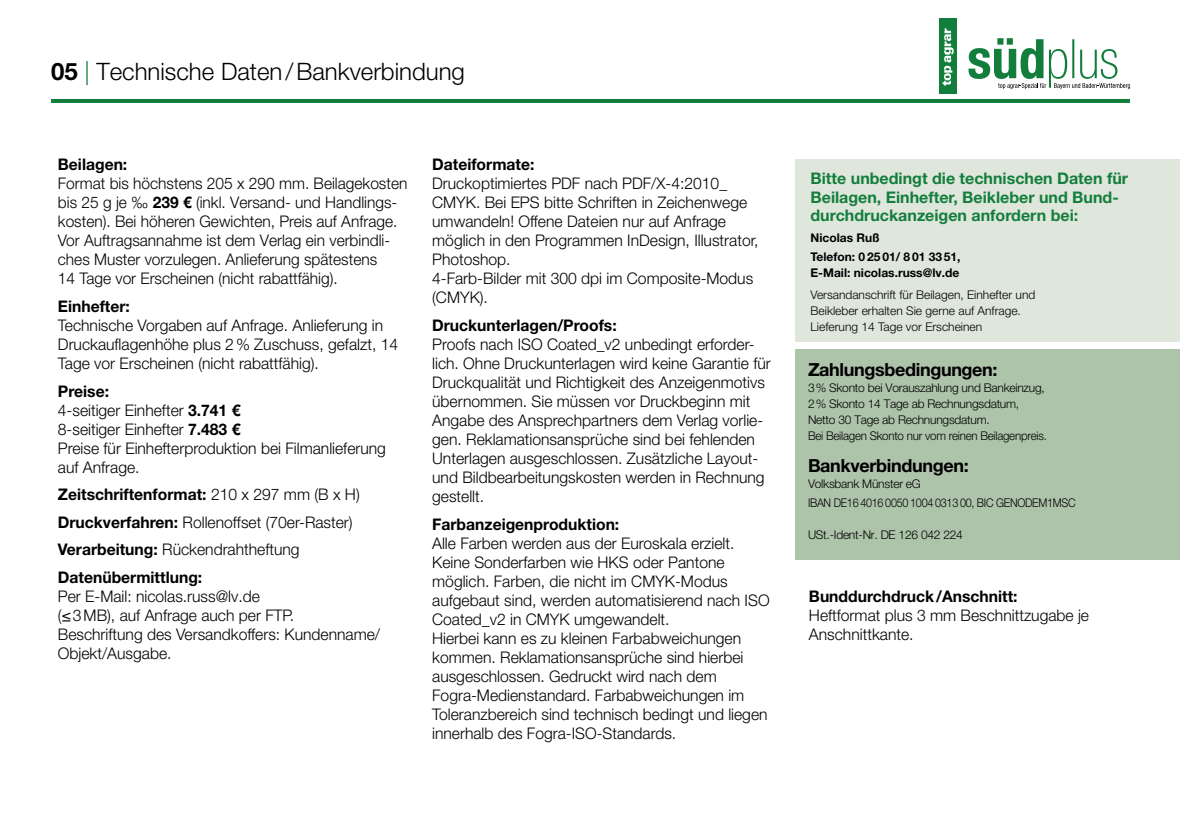
<style>
.page{position:relative;width:1180px;height:840px;background:#fff}
.page>*{position:absolute;margin:0;border:0;box-sizing:border-box;transform-origin:0 0}
.t1{font:300 24px "Helvetica Neue LT Pro";color:#000}
.t2{font:700 18px "Helvetica Neue LT Pro";letter-spacing:-.02em;color:#000}
.t3{font:300 16px/19px "Helvetica Neue LT Pro";color:#000}
.t4{font:700 16px/27.6px "Helvetica Neue LT Pro";color:#000}
.t5{font:700 16px/18px "Helvetica Neue LT Pro";color:#137e3c}
.t6{font:300 12px/16px "Helvetica Neue LT Pro";letter-spacing:-.02em;color:#000}
.t7{font:300 12px/16px "Helvetica Neue LT Pro";color:#000}
.t8{font:700 12px/19px "Helvetica Neue LT Pro";color:#000}
.s1{font-weight:700}
.s2{color:#137e3c}
.s3{font-weight:300}
</style>
<div class="page">
<hr style="left:51px;top:99px;width:1078px;height:4px;background:#137e3c">
<div style="left:939px;top:18px;width:17px;height:76px;background:#137e3c"></div>
<svg style="left:942px;top:28px;width:11px;height:58px"></svg>
<svg style="left:968px;top:38px;width:161px;height:51px"></svg>
<div style="left:795px;top:159px;width:384px;height:182px;background:#dfe6dc"></div>
<div style="left:795px;top:349px;width:384px;height:210px;background:#aec4aa"></div>
<h1 class="t1" style="left:51px;top:56px;width:415px"><span class="s1">05</span> <span class="s2">|</span> Technische Daten/Bankverbindung</h1>
<p class="t4" style="left:58px;top:150px;width:71px">Beilagen:</p>
<p class="t3" style="left:58px;top:174px;width:351px">Format bis höchstens 205 x 290 mm. Beilagekosten bis 25 g je ‰ <span class="s1">239 €</span> (inkl. Versand- und Handlings&shy;kosten). Bei höheren Gewichten, Preis auf Anfrage.<br>Vor Auftragsannahme ist dem Verlag ein verbindli&shy;ches Muster vorzulegen. Anlieferung spätestens<br>14 Tage vor Erscheinen (nicht rabattfähig).</p>
<p class="t4" style="left:58px;top:292px;width:74px">Einhefter:</p>
<p class="t3" style="left:58px;top:315px;width:342px">Technische Vorgaben auf Anfrage. Anlieferung in<br>Druckauflagenhöhe plus 2% Zuschuss, gefalzt, 14<br>Tage vor Erscheinen (nicht rabattfähig).</p>
<p class="t3" style="left:58px;top:381px;width:329px"><span class="s1">Preise:<br></span>4-seitiger Einhefter <span class="s1">3.741 €<br></span>8-seitiger Einhefter <span class="s1">7.483 €<br></span>Preise für Einhefterproduktion bei Filmanlieferung auf Anfrage.</p>
<p class="t4" style="left:58px;top:480px;width:303px">Zeitschriftenformat: <span class="s3">210 x 297 mm (B x H)<br></span>Druckverfahren: <span class="s3">Rollenoffset (70er-Raster)<br></span>Verarbeitung: <span class="s3">Rückendrahtheftung </span>Datenübermittlung:</p>
<p class="t3" style="left:58px;top:586px;width:324px">Per E-Mail: nicolas.russ@lv.de<br>(≤3MB), auf Anfrage auch per FTP.<br>Beschriftung des Versandkoffers: Kundenname/ Objekt/Ausgabe.</p>
<p class="t4" style="left:432px;top:150px;width:104px">Dateiformate:</p>
<p class="t3" style="left:432px;top:174px;width:328px">Druckoptimiertes PDF nach PDF/X-4:2010_ CMYK. Bei EPS bitte Schriften in Zeichenwege umwandeln! Offene Dateien nur auf Anfrage möglich in den Programmen InDesign, Illustrator, Photoshop.<br>4-Farb-Bilder mit 300 dpi im Composite-Modus (CMYK).</p>
<p class="t4" style="left:432px;top:311px;width:186px">Druckunterlagen/Proofs:</p>
<p class="t3" style="left:432px;top:334px;width:340px">Proofs nach ISO Coated_v2 unbedingt erforder&shy;lich. Ohne Druckunterlagen wird keine Garantie für Druckqualität und Richtigkeit des Anzeigenmotivs übernommen. Sie müssen vor Druckbeginn mit Angabe des Ansprechpartners dem Verlag vorlie&shy;gen. Reklamationsansprüche sind bei fehlenden Unterlagen ausgeschlossen. Zusätzliche Layout&shy;und Bildbearbeitungskosten werden in Rechnung gestellt.</p>
<p class="t4" style="left:432px;top:509px;width:188px">Farbanzeigenproduktion:</p>
<p class="t3" style="left:432px;top:533px;width:339px">Alle Farben werden aus der Euroskala erzielt.<br>Keine Sonderfarben wie HKS oder Pantone möglich. Farben, die nicht im CMYK-Modus aufgebaut sind, werden automatisierend nach ISO Coated_v2 in CMYK umgewandelt.<br>Hierbei kann es zu kleinen Farbabweichungen kommen. Reklamationsansprüche sind hierbei ausgeschlossen. Gedruckt wird nach dem Fogra-Medienstandard. Farbabweichungen im Toleranzbereich sind technisch bedingt und liegen innerhalb des Fogra-ISO-Standards.</p>
<p class="t5" style="left:810px;top:169px;width:319px">Bitte unbedingt die technischen Daten für<br>Beilagen, Einhefter, Beikleber und Bund&shy;durchdruckanzeigen anfordern bei:</p>
<p class="t8" style="left:810px;top:228px;width:151px">Nicolas Ruß<br>Telefon: 0 25 01/ 8 01 3351,</p>
<p class="t8" style="left:810px;top:263px;width:150px">E-Mail: nicolas.russ@lv.de</p>
<p class="t7" style="left:810px;top:286px;width:226px">Versandanschrift für Beilagen, Einhefter und<br>Beikleber erhalten Sie gerne auf Anfrage.<br>Lieferung 14 Tage vor Erscheinen</p>
<p class="t2" style="left:807px;top:358px;width:191px">Zahlungsbedingungen:</p>
<p class="t6" style="left:807px;top:379px;width:240px">3% Skonto bei Vorauszahlung und Bankeinzug, 2% Skonto 14 Tage ab Rechnungsdatum, Netto 30 Tage ab Rechnungsdatum.<br>Bei Beilagen Skonto nur vom reinen Beilagenpreis.</p>
<p class="t2" style="left:807px;top:454px;width:162px">Bankverbindungen:</p>
<p class="t6" style="left:807px;top:473px;width:269px;line-height:19px">Volksbank Münster eG<br>IBAN DE16 4016 0050 1004 0313 00, BIC GENODEM1MSC</p>
<p class="t6" style="left:807px;top:526px;width:156px">USt.-Ident-Nr. DE 126 042 224</p>
<p class="t4" style="left:808px;top:581px;width:210px">Bunddurchdruck/Anschnitt:</p>
<p class="t3" style="left:808px;top:605px;width:281px">Heftformat plus 3 mm Beschnittzugabe je<br>Anschnittkante.</p>
</div>
